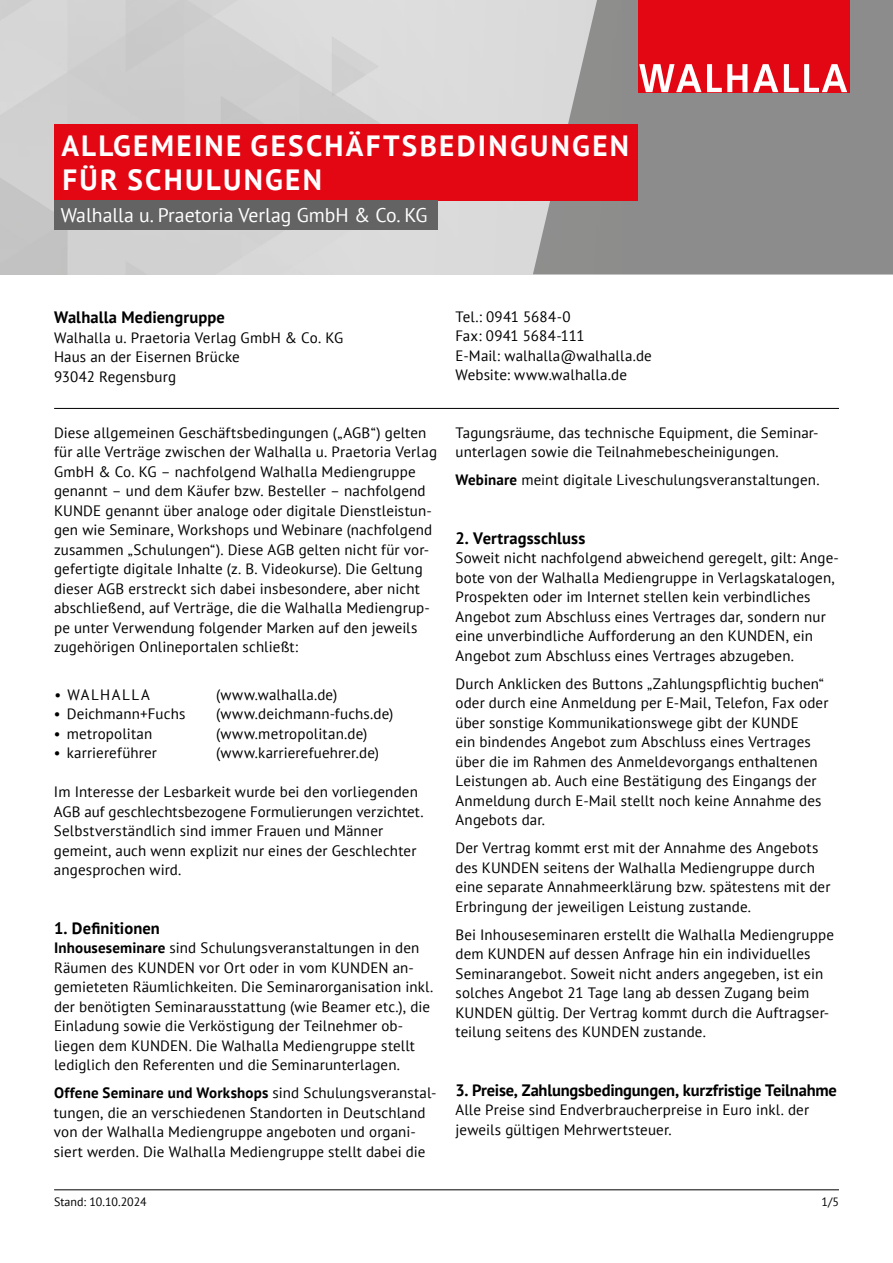
<style>
.page{position:relative;width:893px;height:1263px;background:#fff}
.page>*{position:absolute;margin:0;border:0;box-sizing:border-box;transform-origin:0 0}
.t1{font:700 29.25px/34.5px "PT Sans";letter-spacing:.08em;color:#fff}
.t2{font:19.8px "PT Sans";color:#fff}
.t3{font:700 16.5px "PT Sans";color:#000}
.t4{font:15px/19.5px "PT Sans";letter-spacing:.01em;color:#000}
.t5{font:15px "PT Sans";letter-spacing:.105em;color:#000}
.t6{font:12px "PT Sans";color:#000}
.s1{font-weight:700}
</style>
<div class="page">
<hr style="left:54px;top:1189px;width:785px;height:1px;background:#000">
<img style="left:0;top:0;width:533px;height:274px">
<svg style="left:533px;top:0;width:360px;height:274px;background:#939392"></svg>
<div style="left:638px;top:0;width:212px;height:92px;background:#e30613"></div>
<svg style="left:639px;top:64px;width:208px;height:28px"></svg>
<div style="left:54px;top:124px;width:584px;height:76px;background:#e30613"></div>
<div style="left:54px;top:200px;width:383px;height:30px;background:#646363"></div>
<hr style="left:54px;top:408px;width:785px;height:1px;background:#000">
<h1 class="t1" style="left:61px;top:127px;width:569px">ALLGEMEINE GESCHÄFTSBEDINGUNGEN<br>FÜR SCHULUNGEN</h1>
<h2 class="t2" style="left:61px;top:202px;width:368px">Walhalla u. Praetoria Verlag GmbH &amp; Co. KG</h2>
<p class="t3" style="left:54px;top:306px;width:172px">Walhalla Mediengruppe</p>
<p class="t4" style="left:54px;top:327px;width:291px">Walhalla u. Praetoria Verlag GmbH &amp; Co. KG<br>Haus an der Eisernen Brücke<br>93042 Regensburg</p>
<p class="t4" style="left:54px;top:422px;width:385px">Diese allgemeinen Geschäftsbedingungen („AGB“) gelten für alle Verträge zwischen der Walhalla u. Praetoria Verlag GmbH &amp; Co. KG – nachfolgend Walhalla Mediengruppe genannt – und dem Käufer bzw. Besteller – nachfolgend KUNDE genannt über analoge oder digitale Dienstleistun&shy;gen wie Seminare, Workshops und Webinare (nachfolgend zusammen „Schulungen“). Diese AGB gelten nicht für vor&shy;gefertigte digitale Inhalte (z. B. Videokurse). Die Geltung dieser AGB erstreckt sich dabei insbesondere, aber nicht abschließend, auf Verträge, die die Walhalla Mediengrup&shy;pe unter Verwendung folgender Marken auf den jeweils zugehörigen Onlineportalen schließt:</p>
<p class="t5" style="left:55px;top:685px;width:97px">• WALHALLA</p>
<p class="t4" style="left:216px;top:684px;width:123px">(www.walhalla.de)</p>
<p class="t4" style="left:54px;top:704px;width:133px">• Deichmann+Fuchs</p>
<p class="t4" style="left:216px;top:704px;width:179px">(www.deichmann-fuchs.de)</p>
<p class="t4" style="left:54px;top:723px;width:100px">• metropolitan</p>
<p class="t4" style="left:216px;top:723px;width:153px">(www.metropolitan.de)</p>
<p class="t4" style="left:54px;top:743px;width:105px">• karriereführer</p>
<p class="t4" style="left:216px;top:743px;width:165px">(www.karrierefuehrer.de)</p>
<p class="t4" style="left:54px;top:782px;width:371px">Im Interesse der Lesbarkeit wurde bei den vorliegenden AGB auf geschlechtsbezogene Formulierungen verzichtet.<br>Selbstverständlich sind immer Frauen und Männer gemeint, auch wenn explizit nur eines der Geschlechter angesprochen wird.</p>
<p class="t3" style="left:54px;top:917px;width:107px">1. Definitionen</p>
<p class="t4" style="left:54px;top:938px;width:381px"><span class="s1">Inhouseseminare</span> sind Schulungsveranstaltungen in den Räumen des KUNDEN vor Ort oder in vom KUNDEN an&shy;gemieteten Räumlichkeiten. Die Seminarorganisation inkl. der benötigten Seminarausstattung (wie Beamer etc.), die Einladung sowie die Verköstigung der Teilnehmer ob&shy;liegen dem KUNDEN. Die Walhalla Mediengruppe stellt lediglich den Referenten und die Seminarunterlagen.</p>
<p class="t4" style="left:54px;top:1083px;width:384px"><span class="s1">Offene Seminare und Workshops</span> sind Schulungsveranstal&shy;tungen, die an verschiedenen Standorten in Deutschland von der Walhalla Mediengruppe angeboten und organi&shy;siert werden. Die Walhalla Mediengruppe stellt dabei die</p>
<p class="t4" style="left:455px;top:307px;width:198px">Tel.: 0941 5684-0<br>Fax: 0941 5684-111<br>E-Mail: walhalla@walhalla.de<br>Website: www.walhalla.de</p>
<p class="t4" style="left:455px;top:422px;width:365px">Tagungsräume, das technische Equipment, die Seminar&shy;unterlagen sowie die Teilnahmebescheinigungen.</p>
<p class="t4" style="left:455px;top:470px;width:366px"><span class="s1">Webinare</span> meint digitale Liveschulungsveranstaltungen.</p>
<p class="t3" style="left:455px;top:527px;width:131px">2. Vertragsschluss</p>
<p class="t4" style="left:455px;top:548px;width:385px">Soweit nicht nachfolgend abweichend geregelt, gilt: Ange&shy;bote von der Walhalla Mediengruppe in Verlagskatalogen, Prospekten oder im Internet stellen kein verbindliches Angebot zum Abschluss eines Vertrages dar, sondern nur eine unverbindliche Aufforderung an den KUNDEN, ein Angebot zum Abschluss eines Vertrages abzugeben.</p>
<p class="t4" style="left:455px;top:673px;width:374px">Durch Anklicken des Buttons „Zahlungspflichtig buchen“ oder durch eine Anmeldung per E-Mail, Telefon, Fax oder über sonstige Kommunikationswege gibt der KUNDE<br>ein bindendes Angebot zum Abschluss eines Vertrages über die im Rahmen des Anmeldevorgangs enthaltenen Leistungen ab. Auch eine Bestätigung des Eingangs der Anmeldung durch E-Mail stellt noch keine Annahme des Angebots dar.</p>
<p class="t4" style="left:455px;top:838px;width:376px">Der Vertrag kommt erst mit der Annahme des Angebots des KUNDEN seitens der Walhalla Mediengruppe durch eine separate Annahmeerklärung bzw. spätestens mit der Erbringung der jeweiligen Leistung zustande.</p>
<p class="t4" style="left:455px;top:924px;width:380px">Bei Inhouseseminaren erstellt die Walhalla Mediengruppe dem KUNDEN auf dessen Anfrage hin ein individuelles Seminarangebot. Soweit nicht anders angegeben, ist ein solches Angebot 21 Tage lang ab dessen Zugang beim KUNDEN gültig. Der Vertrag kommt durch die Auftragser&shy;teilung seitens des KUNDEN zustande.</p>
<p class="t3" style="left:455px;top:1079px;width:383px">3. Preise, Zahlungsbedingungen, kurzfristige Teilnahme</p>
<p class="t4" style="left:455px;top:1100px;width:355px">Alle Preise sind Endverbraucherpreise in Euro inkl. der jeweils gültigen Mehrwertsteuer.</p>
<p class="t6" style="left:54px;top:1194px;width:94px">Stand: 10.10.2024</p>
<p class="t6" style="left:822px;top:1194px;width:19px">1/5</p>
</div>
